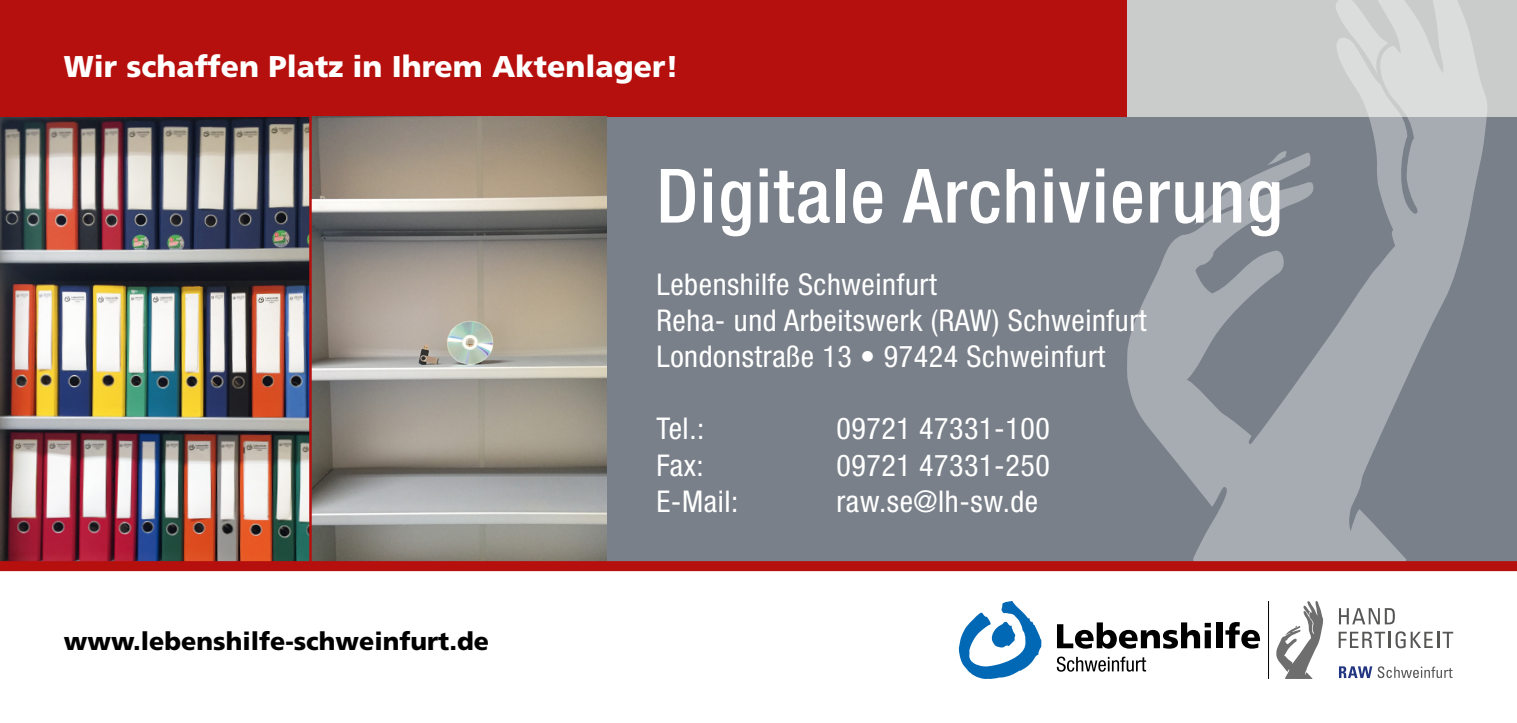
<style>
.page{position:relative;width:1517px;height:723px;background:#fff}
.page>*{position:absolute;margin:0;border:0;box-sizing:border-box;transform-origin:0 0}
.t1{font:500 condensed 75px "Helvetica Neue LT";letter-spacing:.02em;color:#fff}
.t2{font:condensed 30px/36px "Helvetica Neue LT";letter-spacing:.02em;color:#fff}
.t3{font:900 30px "Frutiger LT";color:#fff}
.t4{font:900 25px "Frutiger LT";color:#000}
</style>
<div class="page">
<div style="left:0;top:0;width:1517px;height:585px;background:#798089"></div>
<img style="left:0;top:117px;width:309px;height:444px">
<div style="left:0;top:0;width:1127px;height:117px;background:#b6100e"></div>
<img style="left:312px;top:117px;width:295px;height:444px">
<div style="left:0;top:566px;width:1517px;height:157px;background:#fff"></div>
<div style="left:0;top:561px;width:1517px;height:10px;background:#b6100e"></div>
<svg style="left:959px;top:601px;width:82px;height:78px"></svg>
<svg style="left:1057px;top:622px;width:154px;height:27px"></svg>
<div style="left:1216px;top:622px;width:6px;height:26px;background:#000"></div>
<svg style="left:1225px;top:622px;width:35px;height:27px"></svg>
<svg style="left:1056px;top:656px;width:90px;height:16px"></svg>
<hr style="left:1268px;top:601px;width:1px;height:78px;background:#000">
<svg style="left:1276px;top:601px;width:47px;height:78px"></svg>
<svg style="left:1339px;top:608px;width:55px;height:16px"></svg>
<svg style="left:1338px;top:631px;width:115px;height:17px"></svg>
<svg style="left:1339px;top:666px;width:113px;height:12px"></svg>
<div style="left:1127px;top:0;width:390px;height:117px;background:#c9cccb"></div>
<svg style="left:1127px;top:0;width:360px;height:561px"></svg>
<hr style="left:309px;top:110px;width:3px;height:456px;background:#b6100e">
<p class="t3" style="left:64px;top:49px;width:616px">Wir schaffen Platz in Ihrem Aktenlager!</p>
<h1 class="t1" style="left:656px;top:151px;width:628px">Digitale Archivierung</h1>
<p class="t2" style="left:656px;top:267px;width:492px">Lebenshilfe Schweinfurt<br>Reha- und Arbeitswerk (RAW) Schweinfurt<br>Londonstraße 13 • 97424 Schweinfurt</p>
<p class="t4" style="left:64px;top:626px;width:427px">www.lebenshilfe-schweinfurt.de</p>
<p class="t2" style="left:656px;top:411px;width:49px">Tel.:</p>
<p class="t2" style="left:836px;top:411px;width:215px">09721 47331-100</p>
<p class="t2" style="left:656px;top:447px;width:49px">Fax:</p>
<p class="t2" style="left:836px;top:447px;width:215px">09721 47331-250</p>
<p class="t2" style="left:656px;top:483px;width:83px">E-Mail:</p>
<p class="t2" style="left:836px;top:483px;width:203px">raw.se@lh-sw.de</p>
</div>
